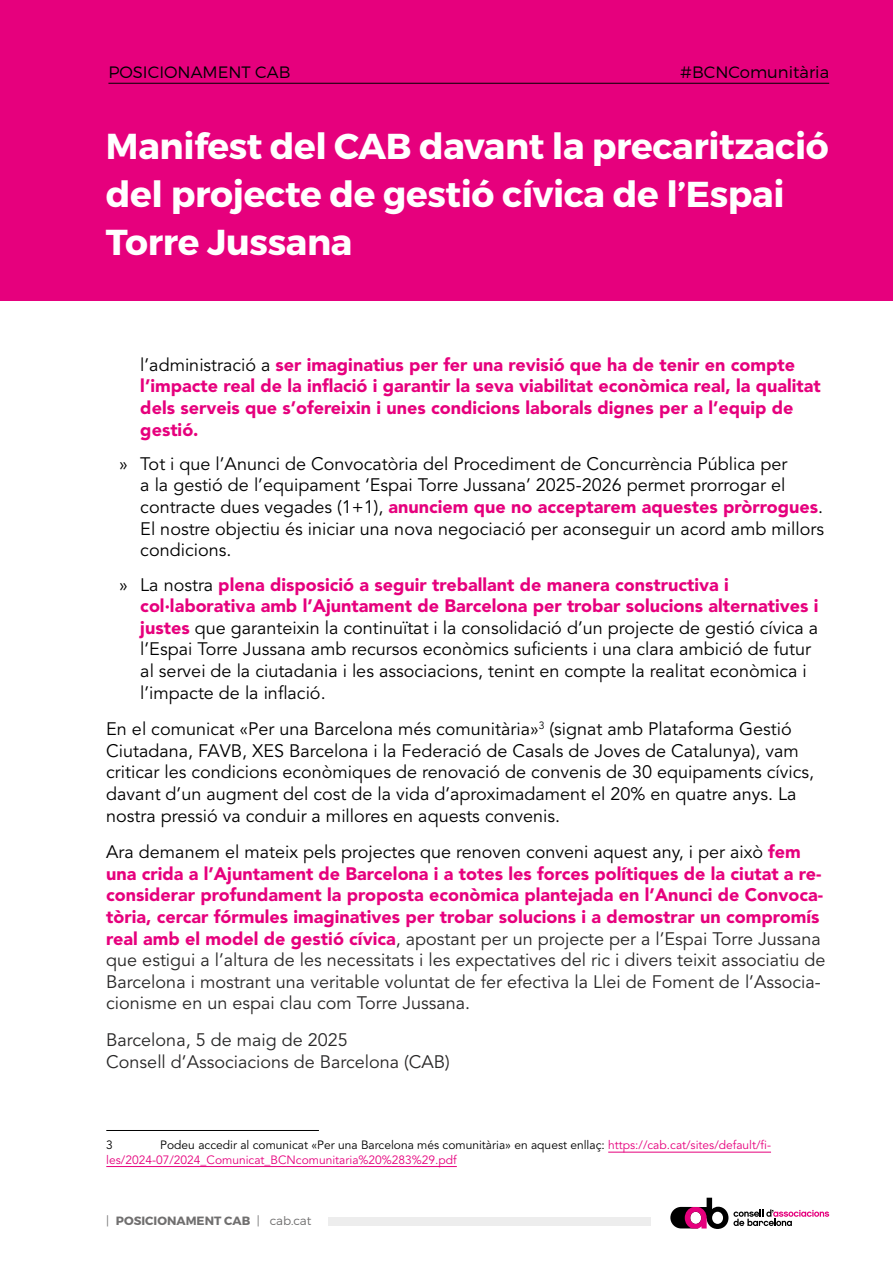
<style>
.page{position:relative;width:893px;height:1263px;background:#fff}
.page>*{position:absolute;margin:0;border:0;box-sizing:border-box;transform-origin:0 0}
.t1{font:36px/48px "Trueno Bd";letter-spacing:-.01em;color:#fff}
.t2{font:18px/21.6px "Avenir";color:#000}
.t3{font:900 18px/21.6px "Avenir";color:#e6007d}
.t4{font:18px/21.6px "Avenir";color:#282727}
.t5{font:16.5px "Trueno Lt";color:#000}
.t6{font:12px/14.4px "Avenir";color:#e6007d}
.t7{font:12px "Trueno Bd";color:#706f6f}
.t8{font:12px "Avenir";color:#000}
.s1{font-weight:400;color:#000}
.s2{font-weight:900;color:#e6007d}
.s3{font-weight:400;color:#282727}
.s4{color:#000}
.s5{font-family:"Trueno Lt"}
</style>
<div class="page">
<div style="left:329px;top:1217px;width:322px;height:9px;background:#ededed"></div>
<svg style="left:670px;top:1198px;width:159px;height:31px"></svg>
<div style="left:0;top:0;width:893px;height:301px;background:#e6007d"></div>
<hr style="left:108px;top:83px;width:721px;height:1px;background:#000">
<hr style="left:106px;top:1130px;width:213px;height:1px;background:#000">
<hr style="left:608px;top:1152px;width:163px;height:1px;background:#e6007d">
<hr style="left:106px;top:1166px;width:351px;height:1px;background:#e6007d">
<p class="t5" style="left:108px;top:62px;width:184px">POSICIONAMENT CAB</p>
<p class="t5" style="left:680px;top:62px;width:150px">#BCNComunitària</p>
<h1 class="t1" style="left:106px;top:123px;width:724px">Manifest del CAB davant la precarització del projecte de gestió cívica de l’Espai<br>Torre Jussana</h1>
<p class="t3" style="left:140px;top:355px;width:682px"><span class="s1">l’administració a</span> ser imaginatius per fer una revisió que ha de tenir en compte l’impacte real de la inflació i garantir la seva viabilitat econòmica real, la qualitat dels serveis que s’ofereixin i unes condicions laborals dignes per a l’equip de gestió.</p>
<p class="t2" style="left:140px;top:453px;width:685px;text-indent:-21px">» Tot i que l’Anunci de Convocatòria del Procediment de Concurrència Pública per<br>a la gestió de l’equipament ‘Espai Torre Jussana’ 2025-2026 permet prorrogar el contracte dues vegades (1+1), <span class="s2">anunciem que no acceptarem aquestes pròrrogues</span>.<br>El nostre objectiu és iniciar una nova negociació per aconseguir un acord amb millors condicions.</p>
<p class="t2" style="left:140px;top:574px;width:680px;text-indent:-21px">» La nostra <span class="s2">plena disposició a seguir treballant de manera constructiva i col·laborativa amb l’Ajuntament de Barcelona per trobar solucions alternatives i justes</span> que garanteixin la continuïtat i la consolidació d’un projecte de gestió cívica a l’Espai Torre Jussana amb recursos econòmics suficients i una clara ambició de futur al servei de la ciutadania i les associacions, tenint en compte la realitat econòmica i l’impacte de la inflació.</p>
<p class="t2" style="left:106px;top:719px;width:709px">En el comunicat «Per una Barcelona més comunitària»<sup>3</sup> (signat amb Plataforma Gestió Ciutadana, FAVB, XES Barcelona i la Federació de Casals de Joves de Catalunya), vam criticar les condicions econòmiques de renovació de convenis de 30 equipaments cívics, davant d’un augment del cost de la vida d’aproximadament el 20% en quatre anys. La nostra pressió va conduir a millores en aquests convenis.</p>
<p class="t3" style="left:106px;top:842px;width:721px"><span class="s1">Ara demanem el mateix pels projectes que renoven conveni aquest any, i per això</span> fem una crida a l’Ajuntament de Barcelona i a totes les forces polítiques de la ciutat a re&shy;considerar profundament la proposta econòmica plantejada en l’Anunci de Convoca&shy;tòria, cercar fórmules imaginatives per trobar solucions i a demostrar un compromís real amb el model de gestió cívica<span class="s3">, apostant per un projecte per a l’Espai Torre Jussana que estigui a l’altura de les necessitats i les expectatives del ric i divers teixit associatiu de Barcelona i mostrant una veritable voluntat de fer efectiva la Llei de Foment de l’Associa&shy;cionisme en un espai clau com Torre Jussana.</span></p>
<p class="t4" style="left:106px;top:1030px;width:345px">Barcelona, 5 de maig de 2025<br>Consell d’Associacions de Barcelona (CAB)</p>
<p class="t6" style="left:106px;top:1138px;width:666px;text-indent:54px"><span class="s4">Podeu accedir al comunicat «Per una Barcelona més comunitària» en aquest enllaç:</span> https://cab.cat/sites/default/fi&shy;les/2024-07/2024_Comunicat_BCNcomunitaria%20%283%29.pdf</p>
<p class="t8" style="left:106px;top:1136px;width:8px">3</p>
<p class="t7" style="left:106px;top:1213px;width:207px"><span class="s5">|</span> POSICIONAMENT CAB <span class="s5">| cab.cat</span></p>
</div>
